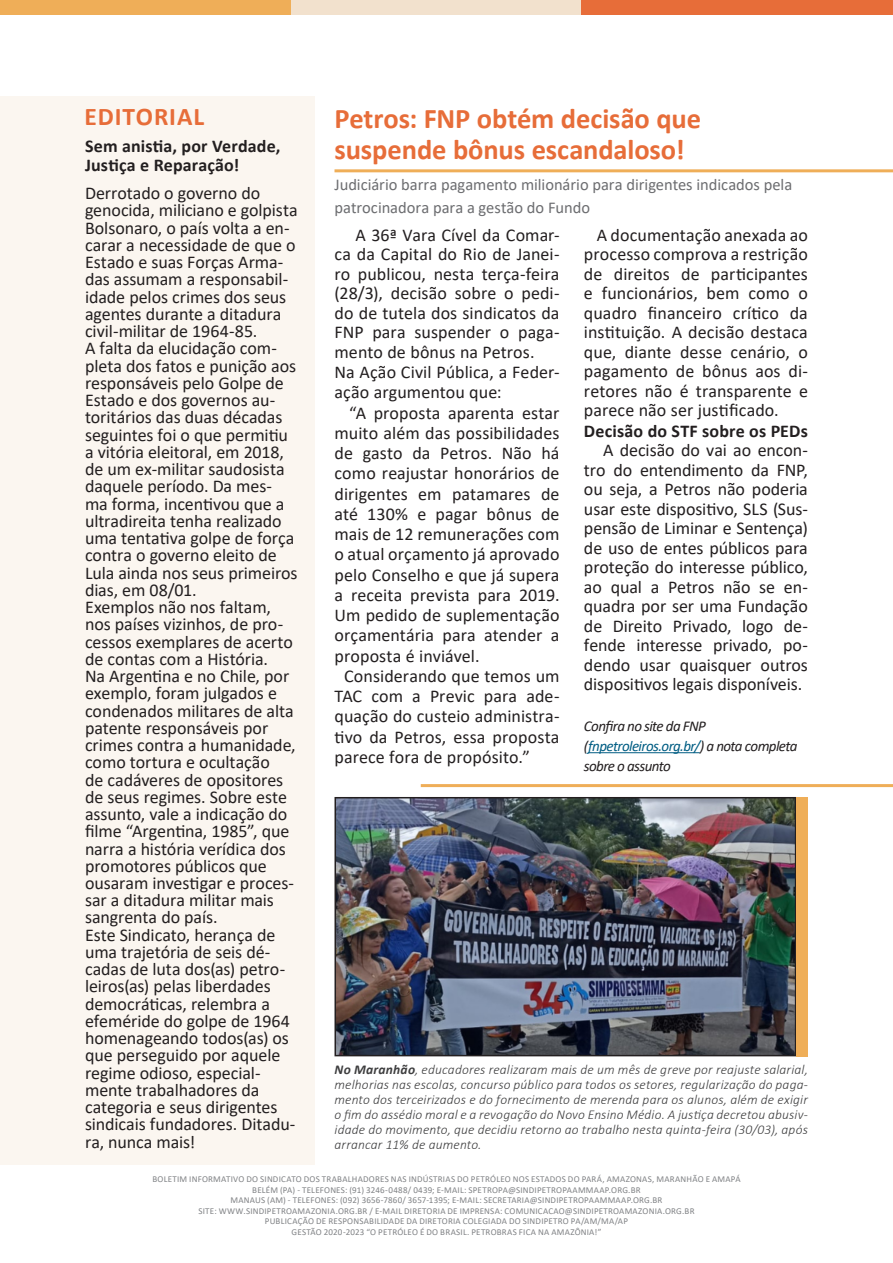
<style>
.page{position:relative;width:893px;height:1263px;background:#fff}
.page>*{position:absolute;margin:0;border:0;box-sizing:border-box;transform-origin:0 0}
.t1{font:700 28.5px/31.5px "Calibri";letter-spacing:-.005em;color:#e76d39}
.t2{font:700 25.5px "Calibri";letter-spacing:.035em;color:#e76d39}
.t3{font:18px/17.2px "Calibri";letter-spacing:-.005em;color:#231f20}
.t4{font:700 18px/18.8px "Calibri";letter-spacing:.01em;color:#231f20}
.t5{font:16.5px/22.5px "Calibri";color:#6c6d70}
.t6{font:italic 15px/20.2px "Calibri";letter-spacing:-.04em;color:#231f20}
.t7{font:italic 300 13.5px/15px "Calibri";letter-spacing:.015em;color:#3e3e3f;text-align:justify}
.t8{font:9px/10.5px "Calibri";letter-spacing:.025em;color:#808285;text-align:center}
.s1{color:#005d83}
.s2{font-weight:700}
</style>
<div class="page">
<div style="left:0;top:96px;width:315px;height:1069px;background:#fbf6f0"></div>
<hr style="left:334px;top:169px;width:559px;height:3px;background:#efae58">
<hr style="left:588px;top:752px;width:112px;height:1px;background:#005d83">
<img style="left:337px;top:800px;width:456px;height:253px">
<div style="left:334px;top:797px;width:462px;height:259px;border:2px solid #231f20"></div>
<div style="left:796px;top:797px;width:12px;height:259px;background:#efae58"></div>
<hr style="left:421px;top:784px;width:472px;height:3px;background:#efae58">
<div style="left:0;top:0;width:291px;height:15px;background:#efae58"></div>
<div style="left:291px;top:0;width:290px;height:15px;background:#f2e1cd"></div>
<div style="left:581px;top:0;width:312px;height:15px;background:#e76d39"></div>
<h2 class="t2" style="left:84px;top:99px;width:121px">EDITORIAL</h2>
<p class="t4" style="left:85px;top:137px;width:197px">Sem anistia, por Verdade,<br>Justiça e Reparação!</p>
<p class="t3" style="left:85px;top:184px;width:214px">Derrotado o governo do genocida, miliciano e golpista<br>Bolsonaro, o país volta a en&shy;carar a necessidade de que o<br>Estado e suas Forças Arma&shy;das assumam a responsabil&shy;idade pelos crimes dos seus agentes durante a ditadura civil-militar de 1964-85.<br>A falta da elucidação com&shy;pleta dos fatos e punição aos responsáveis pelo Golpe de<br>Estado e dos governos au&shy;toritários das duas décadas seguintes foi o que permitiu a vitória eleitoral, em 2018, de um ex-militar saudosista daquele período. Da mes&shy;ma forma, incentivou que a ultradireita tenha realizado uma tentativa golpe de força contra o governo eleito de<br>Lula ainda nos seus primeiros dias, em 08/01.<br>Exemplos não nos faltam, nos países vizinhos, de pro&shy;cessos exemplares de acerto de contas com a História.<br>Na Argentina e no Chile, por exemplo, foram julgados e condenados militares de alta patente responsáveis por crimes contra a humanidade, como tortura e ocultação<br>de cadáveres de opositores de seus regimes. Sobre este assunto, vale a indicação do filme “Argentina, 1985”, que narra a história verídica dos promotores públicos que ousaram investigar e proces&shy;sar a ditadura militar mais sangrenta do país.<br>Este Sindicato, herança de uma trajetória de seis dé&shy;cadas de luta dos(as) petro&shy;leiros(as) pelas liberdades democráticas, relembra a efeméride do golpe de 1964 homenageando todos(as) os que perseguido por aquele regime odioso, especial&shy;mente trabalhadores da categoria e seus dirigentes sindicais fundadores. Ditadu&shy;ra, nunca mais!</p>
<h1 class="t1" style="left:334px;top:102px;width:368px">Petros: FNP obtém decisão que suspende bônus escandaloso!</h1>
<p class="t5" style="left:334px;top:173px;width:459px">Judiciário barra pagamento milionário para dirigentes indicados pela patrocinadora para a gestão do Fundo</p>
<p class="t3" style="left:334px;top:225px;width:226px;line-height:19.6px;text-indent:21px">A 36ª Vara Cível da Comar&shy;ca da Capital do Rio de Janei&shy;ro publicou, nesta terça-feira (28/3), decisão sobre o pedi&shy;do de tutela dos sindicatos da<br>FNP para suspender o paga&shy;mento de bônus na Petros.<br>Na Ação Civil Pública, a Feder&shy;ação argumentou que:</p>
<p class="t3" style="left:349px;top:404px;width:212px">“A proposta aparenta estar</p>
<p class="t3" style="left:334px;top:424px;width:226px">muito além das possibilidades</p>
<p class="t3" style="left:334px;top:444px;width:226px">de gasto da Petros. Não há</p>
<p class="t3" style="left:334px;top:464px;width:227px">como reajustar honorários de</p>
<p class="t3" style="left:334px;top:485px;width:227px">dirigentes em patamares de</p>
<p class="t3" style="left:334px;top:505px;width:227px">até 130% e pagar bônus de</p>
<p class="t3" style="left:334px;top:525px;width:227px">mais de 12 remunerações com</p>
<p class="t3" style="left:334px;top:545px;width:226px">o atual orçamento já aprovado</p>
<p class="t3" style="left:334px;top:566px;width:226px">pelo Conselho e que já supera</p>
<p class="t3" style="left:334px;top:586px;width:226px">a receita prevista para 2019.</p>
<p class="t3" style="left:334px;top:606px;width:226px">Um pedido de suplementação</p>
<p class="t3" style="left:334px;top:626px;width:226px">orçamentária para atender a</p>
<p class="t3" style="left:334px;top:647px;width:147px">proposta é inviável.</p>
<p class="t3" style="left:344px;top:667px;width:217px">Considerando que temos um</p>
<p class="t3" style="left:334px;top:687px;width:226px">TAC com a Previc para ade-</p>
<p class="t3" style="left:334px;top:707px;width:226px">quação do custeio administra-</p>
<p class="t3" style="left:334px;top:728px;width:226px">tivo da Petros, essa proposta</p>
<p class="t3" style="left:334px;top:748px;width:197px">parece fora de propósito.”</p>
<p class="t3" style="left:584px;top:225px;width:225px;line-height:19.5px;text-align:justify;text-indent:13px">A documentação anexada ao processo comprova a restrição de direitos de participantes e funcionários, bem como o quadro financeiro crítico da instituição. A decisão destaca que, diante desse cenário, o pagamento de bônus aos di&shy;retores não é transparente e parece não ser justificado.</p>
<p class="t4" style="left:584px;top:421px;width:225px">Decisão do STF sobre os PEDs</p>
<p class="t3" style="left:584px;top:440px;width:225px;line-height:19.5px;text-align:justify;text-indent:19px">A decisão do vai ao encon&shy;tro do entendimento da FNP, ou seja, a Petros não poderia usar este dispositivo, SLS (Sus&shy;pensão de Liminar e Sentença) de uso de entes públicos para proteção do interesse público, ao qual a Petros não se en&shy;quadra por ser uma Fundação de Direito Privado, logo de&shy;fende interesse privado, po&shy;dendo usar quaisquer outros dispositivos legais disponíveis.</p>
<p class="t6" style="left:584px;top:715px;width:215px">Confira no site da FNP (<span class="s1">fnpetroleiros.org.br/</span>) a nota completa sobre o assunto</p>
<p class="t7" style="left:334px;top:1062px;width:475px"><span class="s2">No Maranhão</span>, educadores realizaram mais de um mês de greve por reajuste salarial, melhorias nas escolas, concurso público para todos os setores, regularização do paga&shy;mento dos terceirizados e do fornecimento de merenda para os alunos, além de exigir o fim do assédio moral e a revogação do Novo Ensino Médio. A justiça decretou abusiv&shy;idade do movimento, que decidiu retorno ao trabalho nesta quinta-feira (30/03), após arrancar 11% de aumento.</p>
<p class="t8" style="left:152px;top:1174px;width:590px">BOLETIM INFORMATIVO DO SINDICATO DOS TRABALHADORES NAS INDÚSTRIAS DO PETRÓLEO NOS ESTADOS DO PARÁ, AMAZONAS, MARANHÃO E AMAPÁ BELÉM (PA) - TELEFONES: (91) 3246-0488/ 0439; E-MAIL: SPETROPA@SINDIPETROPAAMMAAP.ORG.BR<br>MANAUS (AM) - TELEFONES: (092) 3656-7860/ 3657-1395; E-MAIL: SECRETARIA@SINDIPETROPAAMMAAP.ORG.BR<br>SITE: WWW.SINDIPETROAMAZONIA.ORG.BR / E-MAIL DIRETORIA DE IMPRENSA: COMUNICACAO@SINDIPETROAMAZONIA.ORG.BR<br>PUBLICAÇÃO DE RESPONSABILIDADE DA DIRETORIA COLEGIADA DO SINDIPETRO PA/AM/MA/AP<br>GESTÃO 2020-2023 “O PETRÓLEO É DO BRASIL. PETROBRAS FICA NA AMAZÔNIA!”</p>
</div>
